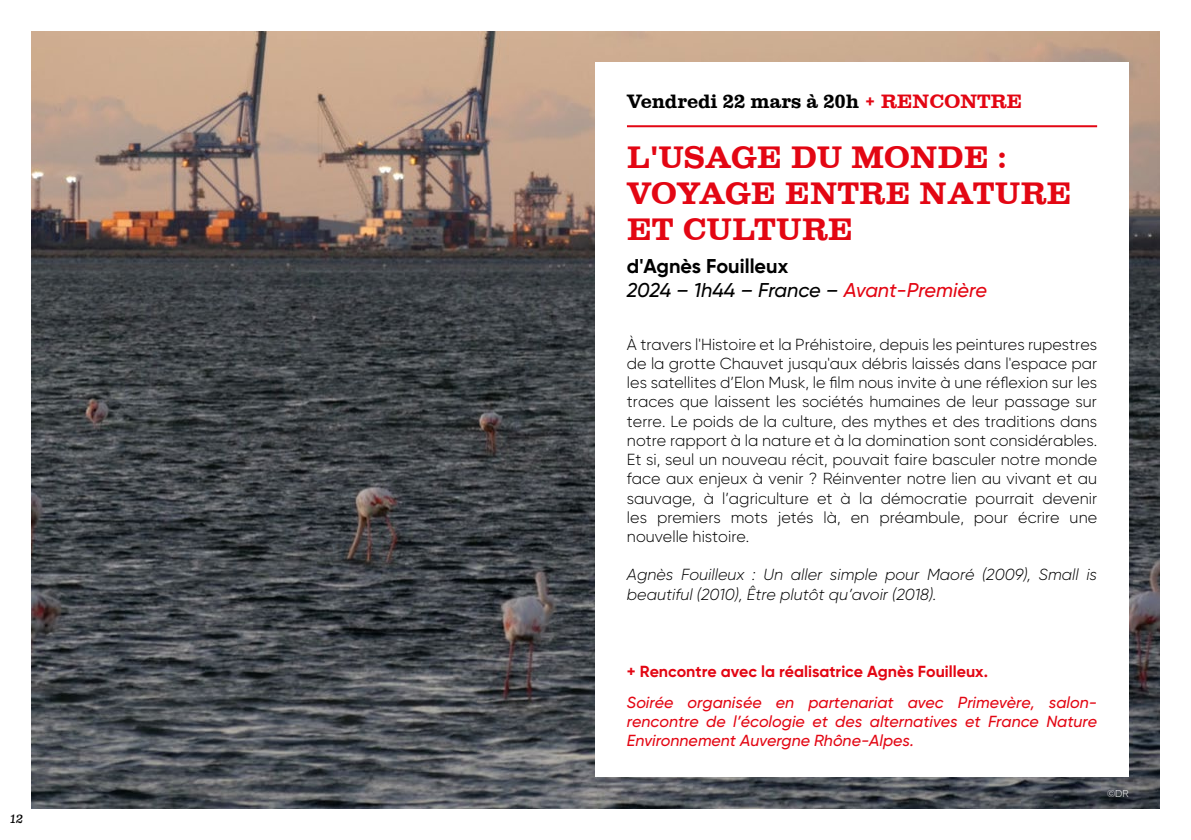
<style>
.page{position:relative;width:1191px;height:840px;background:#fff}
.page>*{position:absolute;margin:0;border:0;box-sizing:border-box;transform-origin:0 0}
.t1{font:32px/36px "Clarendon";color:#e30613}
.t2{font:italic 500 20px/24px "Gilroy";color:#000}
.t3{font:20px "Clarendon";letter-spacing:-.01em;color:#000}
.t4{font:300 16px/19.2px "Gilroy";color:#000;text-align:justify}
.t5{font:italic 500 16px/19.2px "Gilroy";color:#e30613;text-align:justify}
.t6{font:italic 300 16px/19.2px "Gilroy";color:#000}
.t7{font:700 16px "Gilroy";color:#e30613}
.t8{font:12px "Clarendon Text Pro";color:#000}
.t9{font:300 10px "Gilroy";color:#fff}
.s1{color:#e30613}
.s2{font-weight:700;font-style:normal}
</style>
<div class="page">
<img style="left:31px;top:31px;width:1128px;height:777px">
<div style="left:595px;top:62px;width:533px;height:715px;background:#fff"></div>
<hr style="left:627px;top:125px;width:470px;height:2px;background:#e30613">
<p class="t8" style="left:10px;top:810px;width:16px">12</p>
<p class="t3" style="left:627px;top:90px;width:397px">Vendredi 22 mars à 20h <span class="s1">+ RENCONTRE</span></p>
<h1 class="t1" style="left:627px;top:139px;width:446px">L'USAGE DU MONDE :<br>VOYAGE ENTRE NATURE<br>ET CULTURE</h1>
<p class="t2" style="left:627px;top:254px;width:361px"><span class="s2">d'Agnès Fouilleux<br></span>2024 – 1h44 – France – <span class="s1">Avant-Première</span></p>
<p class="t4" style="left:627px;top:334px;width:472px">À travers l'Histoire et la Préhistoire, depuis les peintures rupestres de la grotte Chauvet jusqu'aux débris laissés dans l'espace par les satellites d’Elon Musk, le film nous invite à une réflexion sur les traces que laissent les sociétés humaines de leur passage sur terre. Le poids de la culture, des mythes et des traditions dans notre rapport à la nature et à la domination sont considérables.<br>Et si, seul un nouveau récit, pouvait faire basculer notre monde face aux enjeux à venir ? Réinventer notre lien au vivant et au sauvage, à l’agriculture et à la démocratie pourrait devenir les premiers mots jetés là, en préambule, pour écrire une nouvelle histoire.</p>
<p class="t6" style="left:627px;top:564px;width:472px">Agnès Fouilleux : Un aller simple pour Maoré (2009), Small is beautiful (2010), Être plutôt qu’avoir (2018).</p>
<p class="t7" style="left:627px;top:661px;width:362px">+ Rencontre avec la réalisatrice Agnès Fouilleux.</p>
<p class="t5" style="left:627px;top:691px;width:471px">Soirée organisée en partenariat avec Primevère, salon&shy;rencontre de l’écologie et des alternatives et France Nature Environnement Auvergne Rhône-Alpes.</p>
<p class="t9" style="left:1107px;top:787px;width:23px">©DR</p>
</div>
